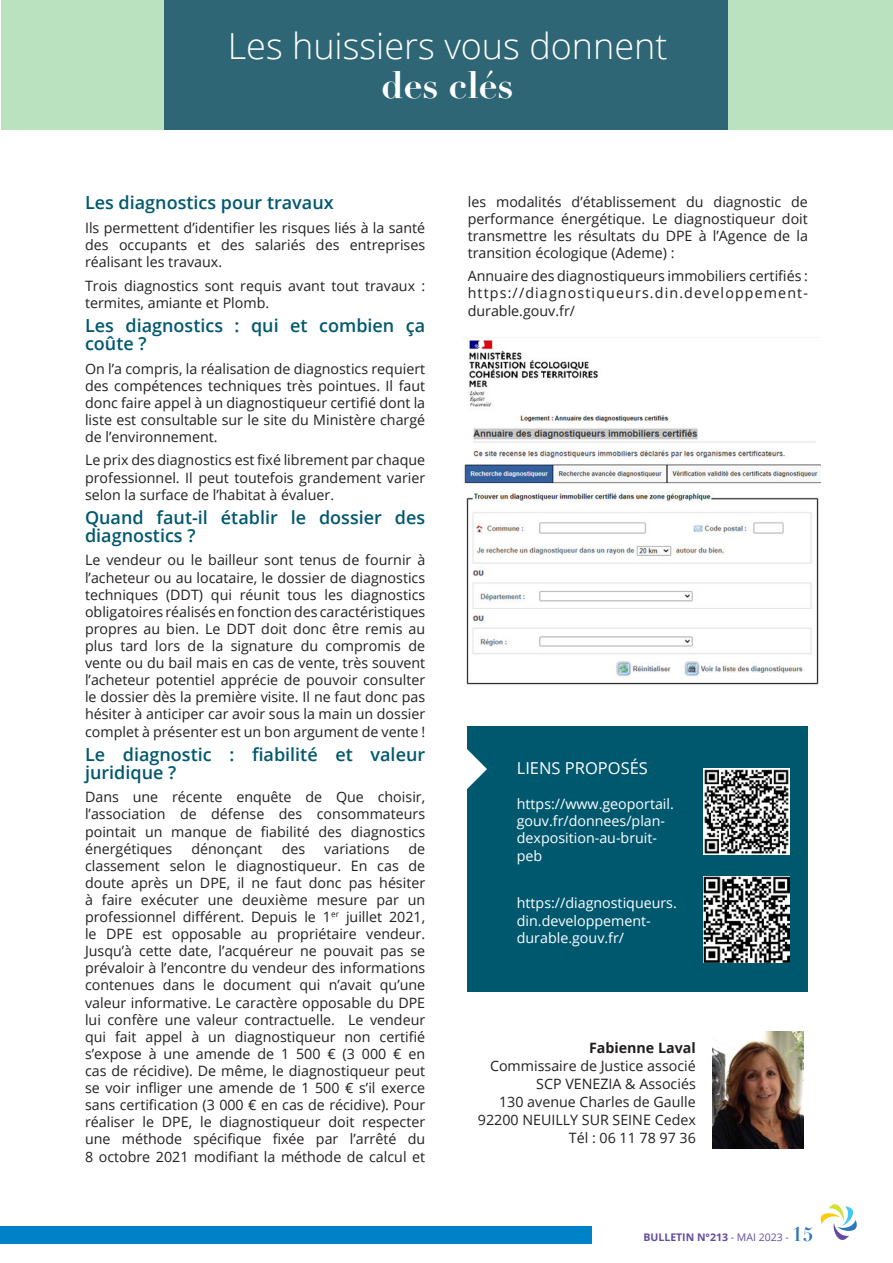
<style>
.page{position:relative;width:893px;height:1263px;background:#fff}
.page>*{position:absolute;margin:0;border:0;box-sizing:border-box;transform-origin:0 0}
.t1{font:700 37.5px "Didot";color:#fff}
.t2{font:300 36px "Open Sans";color:#fff}
.t3{font:600 18px/18px "Open Sans";color:#00586f}
.t4{font:16.5px "Open Sans";color:#fff}
.t5{font:14.25px/17.1px "Open Sans";color:#231f20;text-align:justify}
.t6{font:14.25px/17.1px "Open Sans";color:#fff}
.t7{font:700 14.25px "Open Sans";color:#231f20}
.t8{font:700 10.5px "Open Sans";color:#634c9f}
.s1{font-weight:400}
.s2{font-family:"Didot";font-size:19.5px;color:#2e76bc}
</style>
<div class="page">
<svg style="left:821px;top:1204px;width:36px;height:36px"></svg>
<hr style="left:0;top:0;width:1px;height:130px;background:#40ae49">
<div style="left:468px;top:726px;width:340px;height:266px;background:#00586f"></div>
<svg style="left:1px;top:0;width:892px;height:130px;background:#61938f"></svg>
<div style="left:0;top:1226px;width:592px;height:18px;background:#0082c8"></div>
<img style="left:713px;top:1031px;width:90px;height:117px">
<svg style="left:467px;top:749px;width:20px;height:40px"></svg>
<img style="left:464px;top:337px;width:357px;height:348px">
<img style="left:704px;top:769px;width:86px;height:86px">
<img style="left:704px;top:876px;width:86px;height:86px">
<h2 class="t2" style="left:228px;top:21px;width:441px">Les huissiers vous donnent</h2>
<h1 class="t1" style="left:382px;top:63px;width:133px">des clés</h1>
<p class="t3" style="left:85px;top:196px;width:250px">Les diagnostics pour travaux</p>
<p class="t5" style="left:85px;top:219px;width:342px">Ils permettent d’identifier les risques liés à la santé des occupants et des salariés des entreprises réalisant les travaux.</p>
<p class="t5" style="left:85px;top:278px;width:342px">Trois diagnostics sont requis avant tout travaux : termites, amiante et Plomb.</p>
<p class="t3" style="left:85px;top:316px;width:342px">Les diagnostics : qui et combien ça coûte ?</p>
<p class="t5" style="left:85px;top:361px;width:342px">On l’a compris, la réalisation de diagnostics requiert des compétences techniques très pointues. Il faut donc faire appel à un diagnostiqueur certifié dont la liste est consultable sur le site du Ministère chargé de l’environnement.</p>
<p class="t5" style="left:85px;top:451px;width:342px">Le prix des diagnostics est fixé librement par chaque professionnel. Il peut toutefois grandement varier selon la surface de l’habitat à évaluer.</p>
<p class="t3" style="left:85px;top:510px;width:342px">Quand faut-il établir le dossier des diagnostics ?</p>
<p class="t5" style="left:85px;top:553px;width:342px">Le vendeur ou le bailleur sont tenus de fournir à l’acheteur ou au locataire, le dossier de diagnostics techniques (DDT) qui réunit tous les diagnostics obligatoires réalisés en fonction des caractéristiques propres au bien. Le DDT doit donc être remis au plus tard lors de la signature du compromis de vente ou du bail mais en cas de vente, très souvent l’acheteur potentiel apprécie de pouvoir consulter le dossier dès la première visite. Il ne faut donc pas hésiter à anticiper car avoir sous la main un dossier complet à présenter est un bon argument de vente !</p>
<p class="t3" style="left:85px;top:745px;width:342px">Le diagnostic : fiabilité et valeur juridique ?</p>
<p class="t5" style="left:85px;top:790px;width:342px">Dans une récente enquête de Que choisir, l’association de défense des consommateurs pointait un manque de fiabilité des diagnostics énergétiques</p>
<p class="t5" style="left:191px;top:841px;width:73px">dénonçant</p>
<p class="t5" style="left:282px;top:841px;width:25px">des</p>
<p class="t5" style="left:324px;top:841px;width:67px">variations</p>
<p class="t5" style="left:85px;top:841px;width:342px;text-indent:323px">de classement selon le diagnostiqueur. En cas de doute après un DPE, il ne faut donc pas hésiter à faire exécuter une deuxième mesure par un professionnel différent. Depuis le 1<sup>er</sup> juillet 2021, le DPE est opposable au propriétaire vendeur.<br>Jusqu’à cette date, l’acquéreur ne pouvait pas se prévaloir à l’encontre du vendeur des informations contenues dans le document qui n’avait qu’une valeur informative. Le caractère opposable du DPE lui confère une valeur contractuelle. Le vendeur qui fait appel à un diagnostiqueur non certifié s’expose à une amende de 1 500 € (3 000 € en cas de récidive). De même, le diagnostiqueur peut se voir infliger une amende de 1 500 € s’il exerce sans certification (3 000 € en cas de récidive). Pour réaliser le DPE, le diagnostiqueur doit respecter une méthode spécifique fixée par l’arrêté du 8 octobre 2021 modifiant la méthode de calcul et</p>
<p class="t5" style="left:468px;top:194px;width:342px">les modalités d’établissement du diagnostic de performance énergétique. Le diagnostiqueur doit transmettre les résultats du DPE à l’Agence de la transition écologique (Ademe) :</p>
<p class="t5" style="left:468px;top:267px;width:342px">Annuaire des diagnostiqueurs immobiliers certifiés : https://diagnostiqueurs.din.developpement&shy;durable.gouv.fr/</p>
<p class="t4" style="left:517px;top:757px;width:133px">LIENS PROPOSÉS</p>
<p class="t6" style="left:517px;top:797px;width:159px">https://www.geoportail. gouv.fr/donnees/plan&shy;dexposition-au-bruit&shy;peb</p>
<p class="t6" style="left:517px;top:896px;width:162px">https://diagnostiqueurs. din.developpement&shy;durable.gouv.fr/</p>
<p class="t7" style="left:589px;top:1042px;width:108px">Fabienne Laval</p>
<p class="t5" style="left:478px;top:1058px;width:219px;line-height:18px;text-align:right">Commissaire de Justice associé<br>SCP VENEZIA &amp; Associés<br>130 avenue Charles de Gaulle<br>92200 NEUILLY SUR SEINE Cedex<br>Tél : 06 11 78 97 36</p>
<p class="t8" style="left:643px;top:1233px;width:172px">BULLETIN N°213 <span class="s1">- MAI 2023 -</span> <span class="s2">15</span></p>
</div>
